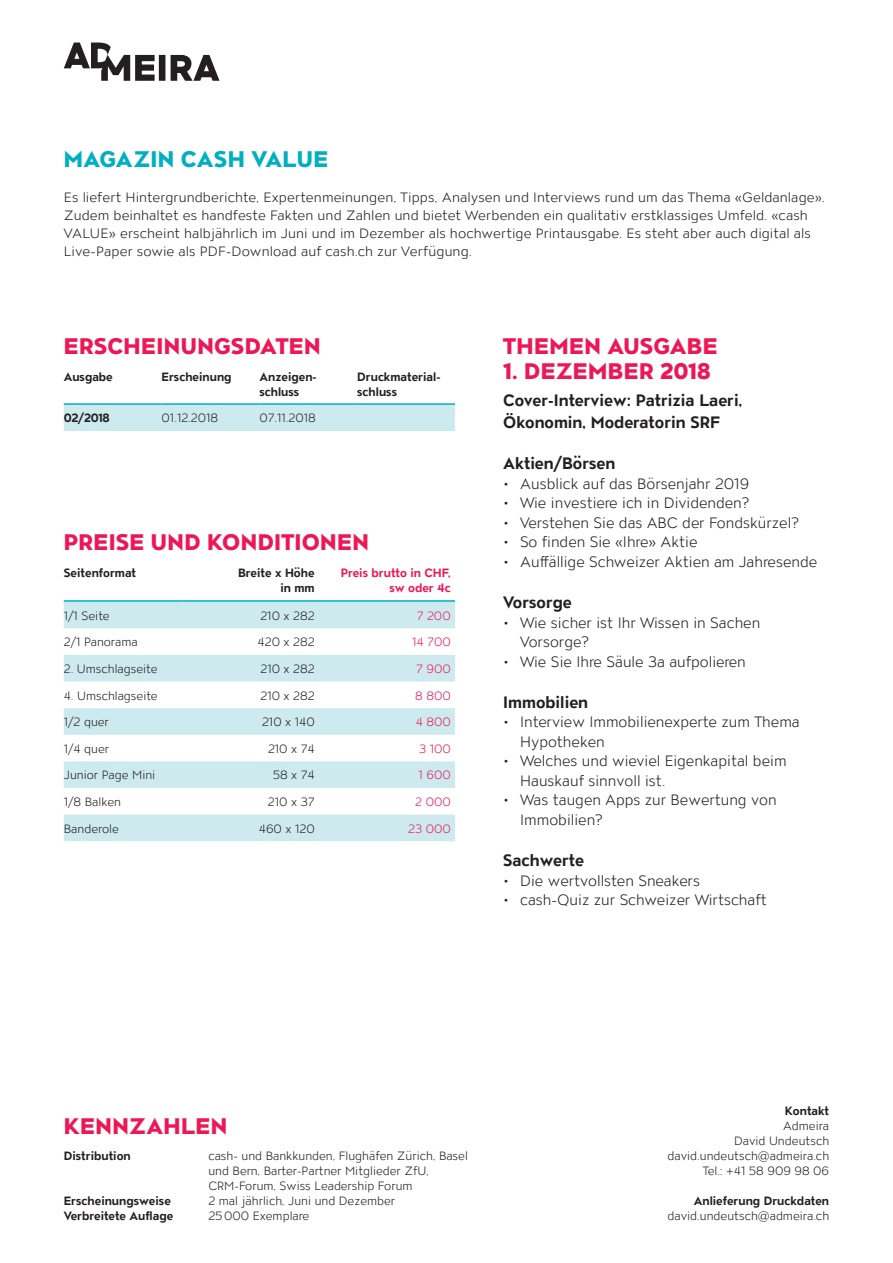
<style>
.page{position:relative;width:893px;height:1263px;background:#fff}
.page>*{position:absolute;margin:0;border:0;box-sizing:border-box;transform-origin:0 0}
.t1{font:800 22.5px "ATC Overlook";letter-spacing:.02em;color:#ed1756}
.t2{font:800 22.5px "ATC Overlook";letter-spacing:.01em;color:#00b0c0}
.t3{font:700 16.5px/21.8px "ATC Overlook";color:#231f20}
.t4{font:300 15px/19.5px "ATC Overlook";color:#231f20}
.t5{font:300 13.5px/18px "ATC Overlook";letter-spacing:.005em;color:#231f20}
.t6{font:300 12px/15px "ATC Overlook";color:#231f20;text-align:right}
.t7{font:700 12px/15px "ATC Overlook";color:#231f20}
.t8{font:300 12px "ATC Overlook";color:#ed1756}
.t9{font:700 12px/15px "ATC Overlook";color:#ed1756;text-align:right}
</style>
<div class="page">
<svg style="left:64px;top:43px;width:155px;height:38px"></svg>
<svg style="left:64px;top:602px;width:391px;height:239px;fill:#cdebef"></svg>
<hr style="left:64px;top:600px;width:119px;height:2px;background:#00b0c0">
<hr style="left:183px;top:600px;width:136px;height:2px;background:#00b0c0">
<hr style="left:319px;top:600px;width:136px;height:2px;background:#00b0c0">
<div style="left:64px;top:405px;width:391px;height:26px;background:#cdebef"></div>
<hr style="left:64px;top:403px;width:98px;height:2px;background:#00b0c0">
<hr style="left:162px;top:403px;width:97px;height:2px;background:#00b0c0">
<hr style="left:259px;top:403px;width:98px;height:2px;background:#00b0c0">
<hr style="left:357px;top:403px;width:98px;height:2px;background:#00b0c0">
<h1 class="t2" style="left:64px;top:146px;width:266px">MAGAZIN CASH VALUE</h1>
<p class="t5" style="left:64px;top:189px;width:762px">Es liefert Hintergrundberichte, Expertenmeinungen, Tipps, Analysen und Interviews rund um das Thema «Geldanlage».<br>Zudem beinhaltet es handfeste Fakten und Zahlen und bietet Werbenden ein qualitativ erstklassiges Umfeld. «cash VALUE» erscheint halbjährlich im Juni und im Dezember als hochwertige Printausgabe. Es steht aber auch digital als Live-Paper sowie als PDF-Download auf cash.ch zur Verfügung.</p>
<h1 class="t1" style="left:64px;top:333px;width:258px">ERSCHEINUNGSDATEN</h1>
<p class="t7" style="left:64px;top:370px;width:51px">Ausgabe</p>
<p class="t7" style="left:162px;top:370px;width:71px">Erscheinung</p>
<p class="t7" style="left:259px;top:370px;width:59px">Anzeigen&shy;schluss</p>
<p class="t7" style="left:357px;top:370px;width:85px">Druckmaterial&shy;schluss</p>
<p class="t7" style="left:64px;top:411px;width:47px">02/2018</p>
<p class="t6" style="left:162px;top:411px;width:58px">01.12.2018</p>
<p class="t6" style="left:259px;top:411px;width:58px">07.11.2018</p>
<h1 class="t1" style="left:64px;top:530px;width:307px">PREISE UND KONDITIONEN</h1>
<p class="t7" style="left:64px;top:566px;width:74px">Seitenformat</p>
<p class="t7" style="left:238px;top:566px;width:78px;text-align:right">Breite x Höhe in mm</p>
<p class="t9" style="left:341px;top:566px;width:111px">Preis brutto in CHF, sw oder 4c</p>
<p class="t6" style="left:64px;top:609px;width:47px">1/1 Seite</p>
<p class="t6" style="left:260px;top:609px;width:56px">210 x 282</p>
<p class="t8" style="left:417px;top:609px;width:36px">7 200</p>
<p class="t6" style="left:64px;top:635px;width:75px">2/1 Panorama</p>
<p class="t6" style="left:258px;top:635px;width:59px">420 x 282</p>
<p class="t8" style="left:412px;top:635px;width:40px">14 700</p>
<p class="t6" style="left:64px;top:662px;width:95px">2. Umschlagseite</p>
<p class="t6" style="left:260px;top:662px;width:56px">210 x 282</p>
<p class="t8" style="left:416px;top:662px;width:36px">7 900</p>
<p class="t6" style="left:64px;top:688px;width:95px">4. Umschlagseite</p>
<p class="t6" style="left:260px;top:688px;width:56px">210 x 282</p>
<p class="t8" style="left:415px;top:689px;width:37px">8 800</p>
<p class="t6" style="left:64px;top:715px;width:47px">1/2 quer</p>
<p class="t6" style="left:262px;top:715px;width:54px">210 x 140</p>
<p class="t8" style="left:416px;top:715px;width:37px">4 800</p>
<p class="t6" style="left:64px;top:742px;width:47px">1/4 quer</p>
<p class="t6" style="left:268px;top:742px;width:48px">210 x 74</p>
<p class="t8" style="left:419px;top:742px;width:33px">3 100</p>
<p class="t6" style="left:64px;top:768px;width:93px">Junior Page Mini</p>
<p class="t6" style="left:273px;top:768px;width:44px">58 x 74</p>
<p class="t8" style="left:419px;top:768px;width:34px">1 600</p>
<p class="t6" style="left:64px;top:795px;width:59px">1/8 Balken</p>
<p class="t6" style="left:268px;top:795px;width:48px">210 x 37</p>
<p class="t8" style="left:415px;top:795px;width:37px">2 000</p>
<p class="t6" style="left:64px;top:821px;width:57px">Banderole</p>
<p class="t6" style="left:259px;top:821px;width:57px">460 x 120</p>
<p class="t8" style="left:408px;top:822px;width:44px">23 000</p>
<h1 class="t1" style="left:503px;top:333px;width:216px">THEMEN AUSGABE</h1>
<h1 class="t1" style="left:503px;top:359px;width:209px">1. DEZEMBER 2018</h1>
<p class="t3" style="left:503px;top:391px;width:241px">Cover-Interview: Patrizia Laeri,<br>Ökonomin, Moderatorin SRF</p>
<p class="t3" style="left:503px;top:454px;width:114px">Aktien/Börsen</p>
<p class="t4" style="left:503px;top:475px;width:247px">• Ausblick auf das Börsenjahr 2019</p>
<p class="t4" style="left:503px;top:494px;width:248px">• Wie investiere ich in Dividenden?</p>
<p class="t4" style="left:503px;top:514px;width:297px">• Verstehen Sie das ABC der Fondskürzel?</p>
<p class="t4" style="left:503px;top:533px;width:196px">• So finden Sie «Ihre» Aktie</p>
<p class="t4" style="left:503px;top:553px;width:316px">• Auffällige Schweizer Aktien am Jahresende</p>
<p class="t3" style="left:503px;top:592px;width:70px">Vorsorge</p>
<p class="t4" style="left:520px;top:613px;width:242px;text-indent:-17px">• Wie sicher ist Ihr Wissen in Sachen<br>Vorsorge?</p>
<p class="t4" style="left:503px;top:652px;width:244px">• Wie Sie Ihre Säule 3a aufpolieren</p>
<p class="t3" style="left:503px;top:692px;width:87px">Immobilien</p>
<p class="t4" style="left:520px;top:713px;width:281px;text-indent:-17px">• Interview Immobilienexperte zum Thema<br>Hypotheken</p>
<p class="t4" style="left:520px;top:752px;width:268px;text-indent:-17px">• Welches und wieviel Eigenkapital beim<br>Hauskauf sinnvoll ist.</p>
<p class="t4" style="left:520px;top:791px;width:258px;text-indent:-17px">• Was taugen Apps zur Bewertung von<br>Immobilien?</p>
<p class="t3" style="left:503px;top:850px;width:83px">Sachwerte</p>
<p class="t4" style="left:503px;top:871px;width:198px">• Die wertvollsten Sneakers</p>
<p class="t4" style="left:503px;top:891px;width:265px">• cash-Quiz zur Schweizer Wirtschaft</p>
<h1 class="t1" style="left:64px;top:1113px;width:165px">KENNZAHLEN</h1>
<p class="t7" style="left:64px;top:1149px;width:69px">Distribution</p>
<p class="t6" style="left:208px;top:1149px;width:261px;text-align:left">cash- und Bankkunden, Flughäfen Zürich, Basel und Bern, Barter-Partner Mitglieder ZfU,<br>CRM-Forum, Swiss Leadership Forum</p>
<p class="t7" style="left:64px;top:1194px;width:109px">Erscheinungsweise</p>
<p class="t6" style="left:208px;top:1194px;width:188px">2 mal jährlich, Juni und Dezember</p>
<p class="t7" style="left:64px;top:1209px;width:111px">Verbreitete Auflage</p>
<p class="t6" style="left:208px;top:1209px;width:102px">25000 Exemplare</p>
<p class="t7" style="left:785px;top:1104px;width:46px">Kontakt</p>
<p class="t6" style="left:668px;top:1119px;width:163px">Admeira<br>David Undeutsch david.undeutsch@admeira.ch<br>Tel.: +41 58 909 98 06</p>
<p class="t7" style="left:694px;top:1194px;width:137px">Anlieferung Druckdaten</p>
<p class="t6" style="left:668px;top:1209px;width:163px">david.undeutsch@admeira.ch</p>
</div>
